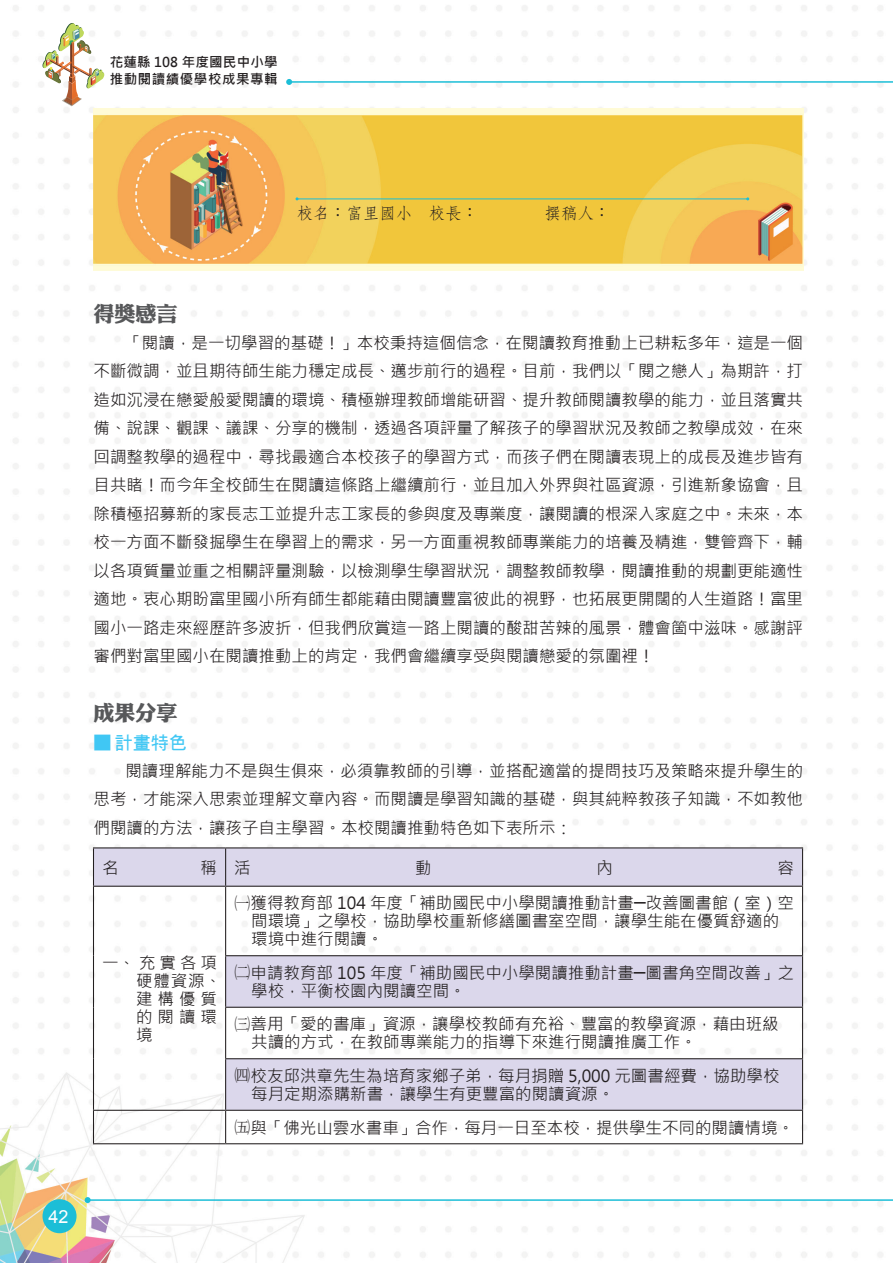
<style>
.page{position:relative;width:893px;height:1263px;background:#fff}
.page>*{position:absolute;margin:0;border:0;box-sizing:border-box;transform-origin:0 0}
.t1{font:21px "DF Li King Hei XB WIN BF";color:#57585a}
.t2{font:18px "DF Hei Bd HK BF";color:#40c7f4}
.t3{font:18px "Arial";color:#fff}
.t4{font:16.5px/28.5px "Microsoft Jheng Hei";color:#231f20}
.t5{font:16.5px/18px "Microsoft Jheng Hei";letter-spacing:.275em;color:#231f20}
.t6{font:16.5px "DF Fang Song W4 HKP BF";color:#231f20}
.t7{font:700 13.5px/16.2px "Microsoft Jheng Hei";letter-spacing:.04em;color:#231f20}
.s1{font-family:"DF Hei Bd HKP BF"}
.s2{font-family:"MS Mincho"}
</style>
<div class="page">
<img style="left:0;top:5px;width:883px;height:1258px">
<div style="left:43px;top:1199px;width:34px;height:34px;background:#1cbed7;border-radius:50%"></div>
<hr style="left:289px;top:81px;width:604px;height:2px;background:#1cbed7">
<svg style="left:286px;top:79px;width:6px;height:6px"></svg>
<hr style="left:88px;top:1199px;width:805px;height:2px;background:#1cbed7">
<svg style="left:85px;top:1197px;width:6px;height:6px"></svg>
<img style="left:43px;top:23px;width:61px;height:83px">
<img style="left:94px;top:109px;width:709px;height:162px">
<hr style="left:297px;top:199px;width:451px;height:1px;background:#1cbed7">
<svg style="left:94px;top:848px;width:708px;height:262px"></svg>
<hr style="left:93px;top:847px;width:133px;height:1px;background:#231f20">
<hr style="left:93px;top:848px;width:1px;height:38px;background:#231f20">
<hr style="left:226px;top:847px;width:577px;height:1px;background:#231f20">
<hr style="left:225px;top:848px;width:1px;height:38px;background:#231f20">
<hr style="left:802px;top:848px;width:1px;height:38px;background:#231f20">
<hr style="left:93px;top:886px;width:133px;height:1px;background:#231f20">
<hr style="left:93px;top:887px;width:1px;height:69px;background:#231f20">
<hr style="left:226px;top:886px;width:577px;height:1px;background:#231f20">
<hr style="left:225px;top:887px;width:1px;height:68px;background:#231f20">
<hr style="left:802px;top:887px;width:1px;height:68px;background:#231f20">
<hr style="left:93px;top:956px;width:1px;height:51px;background:#231f20">
<hr style="left:225px;top:955px;width:578px;height:1px;background:#231f20">
<hr style="left:225px;top:956px;width:1px;height:51px;background:#231f20">
<hr style="left:802px;top:956px;width:1px;height:51px;background:#231f20">
<hr style="left:93px;top:1007px;width:1px;height:52px;background:#231f20">
<hr style="left:225px;top:1007px;width:578px;height:1px;background:#231f20">
<hr style="left:225px;top:1008px;width:1px;height:50px;background:#231f20">
<hr style="left:802px;top:1008px;width:1px;height:50px;background:#231f20">
<hr style="left:93px;top:1059px;width:1px;height:51px;background:#231f20">
<hr style="left:225px;top:1058px;width:578px;height:1px;background:#231f20">
<hr style="left:225px;top:1059px;width:1px;height:51px;background:#231f20">
<hr style="left:802px;top:1059px;width:1px;height:51px;background:#231f20">
<hr style="left:93px;top:1110px;width:133px;height:1px;background:#231f20">
<hr style="left:93px;top:1111px;width:1px;height:32px;background:#231f20">
<hr style="left:226px;top:1110px;width:577px;height:1px;background:#231f20">
<hr style="left:225px;top:1111px;width:1px;height:32px;background:#231f20">
<hr style="left:802px;top:1111px;width:1px;height:32px;background:#231f20">
<hr style="left:93px;top:1143px;width:133px;height:1px;background:#231f20">
<hr style="left:226px;top:1143px;width:577px;height:1px;background:#231f20">
<p class="t7" style="left:110px;top:54px;width:169px">花蓮縣 108 年度國民中小學推動閱讀績優學校成果專輯</p>
<p class="t6" style="left:297px;top:204px;width:315px">校名：富里國小　校長：　　　　撰稿人：</p>
<p class="t1" style="left:94px;top:303px;width:85px">得獎感言</p>
<p class="t4" style="left:94px;top:329px;width:711px;text-align:justify;text-indent:32px">「閱讀，是一切學習的基礎！」本校秉持這個信念，在閱讀教育推動上已耕耘多年，這是一個不斷微調，並且期待師生能力穩定成長、邁步前行的過程。目前，我們以「閱之戀人」為期許，打造如沉浸在戀愛般愛閱讀的環境、積極辦理教師增能研習、提升教師閱讀教學的能力，並且落實共備、說課、觀課、議課、分享的機制，透過各項評量了解孩子的學習狀況及教師之教學成效，在來回調整教學的過程中，尋找最適合本校孩子的學習方式，而孩子們在閱讀表現上的成長及進步皆有目共睹！而今年全校師生在閱讀這條路上繼續前行，並且加入外界與社區資源，引進新象協會，且除積極招募新的家長志工並提升志工家長的參與度及專業度，讓閱讀的根深入家庭之中。未來，本校一方面不斷發掘學生在學習上的需求，另一方面重視教師專業能力的培養及精進，雙管齊下，輔以各項質量並重之相關評量測驗，以檢測學生學習狀況，調整教師教學，閱讀推動的規劃更能適性適地。衷心期盼富里國小所有師生都能藉由閱讀豐富彼此的視野，也拓展更開闊的人生道路！富里國小一路走來經歷許多波折，但我們欣賞這一路上閱讀的酸甜苦辣的風景，體會箇中滋味。感謝評審們對富里國小在閱讀推動上的肯定，我們會繼續享受與閱讀戀愛的氛圍裡！</p>
<p class="t1" style="left:94px;top:702px;width:85px">成果分享</p>
<p class="t2" style="left:94px;top:733px;width:95px"><span class="s1">■</span> 計畫特色</p>
<p class="t4" style="left:94px;top:756px;width:711px;text-align:justify;text-indent:32px">閱讀理解能力不是與生俱來，必須靠教師的引導，並搭配適當的提問技巧及策略來提升學生的思考，才能深入思索並理解文章內容。而閱讀是學習知識的基礎，與其純粹教孩子知識，不如教他們閱讀的方法，讓孩子自主學習。本校閱讀推動特色如下表所示：</p>
<p class="t4" style="left:102px;top:853px;width:18px">名</p>
<p class="t4" style="left:201px;top:853px;width:52px">稱 活</p>
<p class="t4" style="left:415px;top:853px;width:18px">動</p>
<p class="t4" style="left:596px;top:853px;width:18px">內</p>
<p class="t4" style="left:777px;top:853px;width:18px">容</p>
<p class="t5" style="left:136px;top:954px;width:87px;text-indent:-34px">一、充實各項硬體資源、建構優質的閱讀環境</p>
<p class="t4" style="left:251px;top:894px;width:544px;line-height:18px;text-indent:-17px"><span class="s2">㈠</span>獲得教育部 104 年度「補助國民中小學閱讀推動計畫─改善圖書館（室）空間環境」之學校，協助學校重新修繕圖書室空間，讓學生能在優質舒適的環境中進行閱讀。</p>
<p class="t4" style="left:251px;top:964px;width:544px;line-height:18px;text-indent:-17px"><span class="s2">㈡</span>申請教育部 105 年度「補助國民中小學閱讀推動計畫─圖書角空間改善」之學校，平衡校園內閱讀空間。</p>
<p class="t4" style="left:251px;top:1015px;width:529px;line-height:18px;text-indent:-17px"><span class="s2">㈢</span>善用「愛的書庫」資源，讓學校教師有充裕、豐富的教學資源，藉由班級共讀的方式，在教師專業能力的指導下來進行閱讀推廣工作。</p>
<p class="t4" style="left:251px;top:1067px;width:530px;line-height:18px;text-indent:-17px"><span class="s2">㈣</span>校友邱洪章先生為培育家鄉子弟，每月捐贈 5,000 元圖書經費，協助學校每月定期添購新書，讓學生有更豐富的閱讀資源。</p>
<p class="t4" style="left:234px;top:1113px;width:561px"><span class="s2">㈤</span>與「佛光山雲水書車」合作，每月一日至本校，提供學生不同的閱讀情境。</p>
<p class="t3" style="left:48px;top:1204px;width:22px">42</p>
</div>
